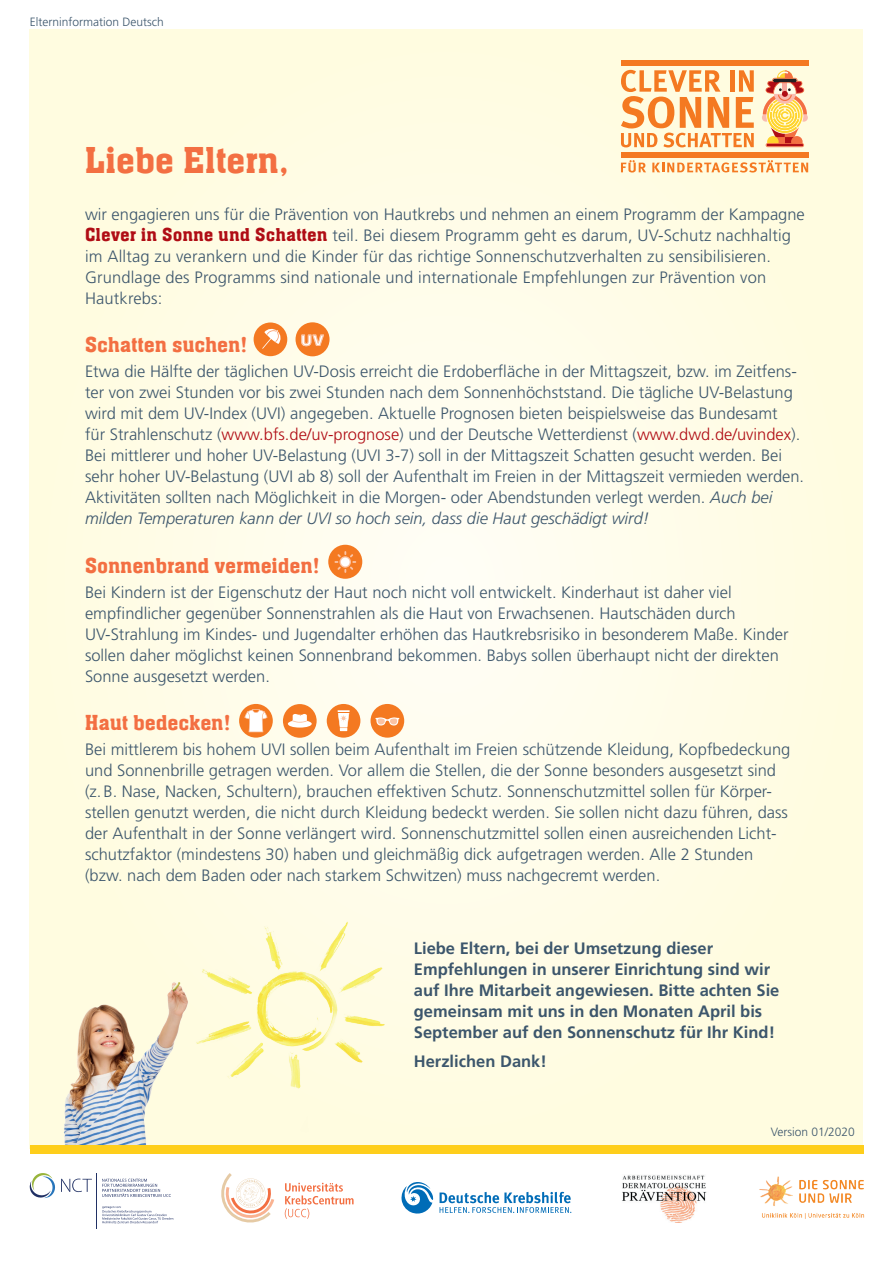
<style>
.page{position:relative;width:893px;height:1263px;background:#fff}
.page>*{position:absolute;margin:0;border:0;box-sizing:border-box;transform-origin:0 0}
.t1{font:39px "Aachen Medium Plain";letter-spacing:.02em;color:#f36f42}
.t2{font:22.5px "Aachen Medium Plain";letter-spacing:.02em;color:#f36f42}
.t3{font:300 16.5px/21px "Frutiger LT";color:#3c566c}
.t4{font:700 16.5px/21px "Frutiger LT";color:#3c566c}
.t5{font:900 15.3px "Frutiger CE";color:#fff}
.t6{font:300 12px "Frutiger LT";color:#3c566c}
.s1{font-family:"Aachen Medium Plain";font-weight:400;font-size:19.5px;color:#b00d15}
.s2{color:#b00d15}
.s3{font-style:italic}
</style>
<div class="page">
<div style="left:30px;top:30px;width:833px;height:1119px;background:#fffce0"></div>
<div style="left:30px;top:1145px;width:833px;height:8px;background:#fece1b"></div>
<svg style="left:440px;top:1192px;width:131px;height:21px"></svg>
<svg style="left:401px;top:1182px;width:33px;height:32px"></svg>
<svg style="left:221px;top:1173px;width:53px;height:50px"></svg>
<svg style="left:285px;top:1183px;width:69px;height:36px"></svg>
<svg style="left:30px;top:1173px;width:62px;height:25px"></svg>
<hr style="left:97px;top:1173px;width:1px;height:56px;background:#203064">
<svg style="left:102px;top:1179px;width:69px;height:18px"></svg>
<svg style="left:102px;top:1206px;width:71px;height:17px"></svg>
<img style="left:622px;top:1175px;width:85px;height:48px">
<img style="left:756px;top:1153px;width:109px;height:66px">
<img style="left:64px;top:922px;width:321px;height:223px">
<div style="left:621px;top:60px;width:187px;height:5px;background:#f47921"></div>
<div style="left:621px;top:152px;width:187px;height:6px;background:#f47921"></div>
<svg style="left:621px;top:70px;width:133px;height:77px"></svg>
<svg style="left:762px;top:70px;width:46px;height:74px"></svg>
<svg style="left:766px;top:143px;width:38px;height:4px"></svg>
<hr style="left:766px;top:144px;width:37px;height:2px;background:#f36f42">
<svg style="left:621px;top:160px;width:25px;height:13px"></svg>
<svg style="left:652px;top:160px;width:156px;height:13px"></svg>
<div style="left:254px;top:322px;width:33px;height:34px;background:#f47921;border-radius:50%"></div>
<svg style="left:262px;top:328px;width:19px;height:21px"></svg>
<div style="left:296px;top:322px;width:34px;height:34px;background:#f47921;border-radius:50%"></div>
<div style="left:371px;top:704px;width:33px;height:34px;background:#f47921;border-radius:50%"></div>
<svg style="left:375px;top:717px;width:24px;height:9px"></svg>
<svg style="left:239px;top:704px;width:34px;height:34px"></svg>
<svg style="left:244px;top:709px;width:23px;height:23px"></svg>
<div style="left:328px;top:545px;width:34px;height:34px;background:#f47921;border-radius:50%"></div>
<svg style="left:334px;top:551px;width:22px;height:22px"></svg>
<div style="left:341px;top:558px;width:9px;height:8px;background:#fff;border-radius:50%"></div>
<div style="left:283px;top:704px;width:34px;height:34px;background:#f47921;border-radius:50%"></div>
<svg style="left:288px;top:714px;width:24px;height:13px"></svg>
<div style="left:327px;top:704px;width:33px;height:34px;background:#f47921;border-radius:50%"></div>
<svg style="left:337px;top:710px;width:13px;height:21px"></svg>
<p class="t6" style="left:30px;top:15px;width:136px">Elterninformation Deutsch</p>
<h1 class="t1" style="left:85px;top:139px;width:205px">Liebe Eltern,</h1>
<p class="t3" style="left:85px;top:204px;width:721px">wir engagieren uns für die Prävention von Hautkrebs und nehmen an einem Programm der Kampagne <span class="s1">Clever in Sonne und Schatten</span> teil. Bei diesem Programm geht es darum, UV-Schutz nachhaltig im Alltag zu verankern und die Kinder für das richtige Sonnenschutzverhalten zu sensibilisieren.<br>Grundlage des Programms sind nationale und internationale Empfehlungen zur Prävention von Hautkrebs:</p>
<h2 class="t2" style="left:85px;top:332px;width:164px">Schatten suchen!</h2>
<p class="t3" style="left:85px;top:361px;width:721px">Etwa die Hälfte der täglichen UV-Dosis erreicht die Erdoberfläche in der Mittagszeit, bzw. im Zeitfens&shy;ter von zwei Stunden vor bis zwei Stunden nach dem Sonnenhöchststand. Die tägliche UV-Belastung wird mit dem UV-Index (UVI) angegeben. Aktuelle Prognosen bieten beispielsweise das Bundesamt<br>für Strahlenschutz (<span class="s2">www.bfs.de/uv-prognose</span>) und der Deutsche Wetterdienst (<span class="s2">www.dwd.de/uvindex</span>).<br>Bei mittlerer und hoher UV-Belastung (UVI 3-7) soll in der Mittagszeit Schatten gesucht werden. Bei sehr hoher UV-Belastung (UVI ab 8) soll der Aufenthalt im Freien in der Mittagszeit vermieden werden.<br>Aktivitäten sollten nach Möglichkeit in die Morgen- oder Abendstunden verlegt werden. <span class="s3">Auch bei milden Temperaturen kann der UVI so hoch sein, dass die Haut geschädigt wird!</span></p>
<h2 class="t2" style="left:85px;top:553px;width:236px">Sonnenbrand vermeiden!</h2>
<p class="t3" style="left:85px;top:582px;width:705px">Bei Kindern ist der Eigenschutz der Haut noch nicht voll entwickelt. Kinderhaut ist daher viel empfindlicher gegenüber Sonnenstrahlen als die Haut von Erwachsenen. Hautschäden durch UV-Strahlung im Kindes- und Jugendalter erhöhen das Hautkrebsrisiko in besonderem Maße. Kinder sollen daher möglichst keinen Sonnenbrand bekommen. Babys sollen überhaupt nicht der direkten Sonne ausgesetzt werden.</p>
<h2 class="t2" style="left:85px;top:710px;width:147px">Haut bedecken!</h2>
<p class="t3" style="left:85px;top:739px;width:707px">Bei mittlerem bis hohem UVI sollen beim Aufenthalt im Freien schützende Kleidung, Kopfbedeckung und Sonnenbrille getragen werden. Vor allem die Stellen, die der Sonne besonders ausgesetzt sind (z.B. Nase, Nacken, Schultern), brauchen effektiven Schutz. Sonnenschutzmittel sollen für Körper&shy;stellen genutzt werden, die nicht durch Kleidung bedeckt werden. Sie sollen nicht dazu führen, dass der Aufenthalt in der Sonne verlängert wird. Sonnenschutzmittel sollen einen ausreichenden Licht&shy;schutzfaktor (mindestens 30) haben und gleichmäßig dick aufgetragen werden. Alle 2 Stunden (bzw. nach dem Baden oder nach starkem Schwitzen) muss nachgecremt werden.</p>
<p class="t5" style="left:301px;top:331px;width:24px">UV</p>
<p class="t4" style="left:414px;top:938px;width:367px">Liebe Eltern, bei der Umsetzung dieser Empfehlungen in unserer Einrichtung sind wir auf Ihre Mitarbeit angewiesen. Bitte achten Sie gemeinsam mit uns in den Monaten April bis September auf den Sonnenschutz für Ihr Kind!</p>
<p class="t4" style="left:414px;top:1051px;width:134px">Herzlichen Dank!</p>
<p class="t6" style="left:771px;top:1125px;width:86px">Version 01/2020</p>
</div>
